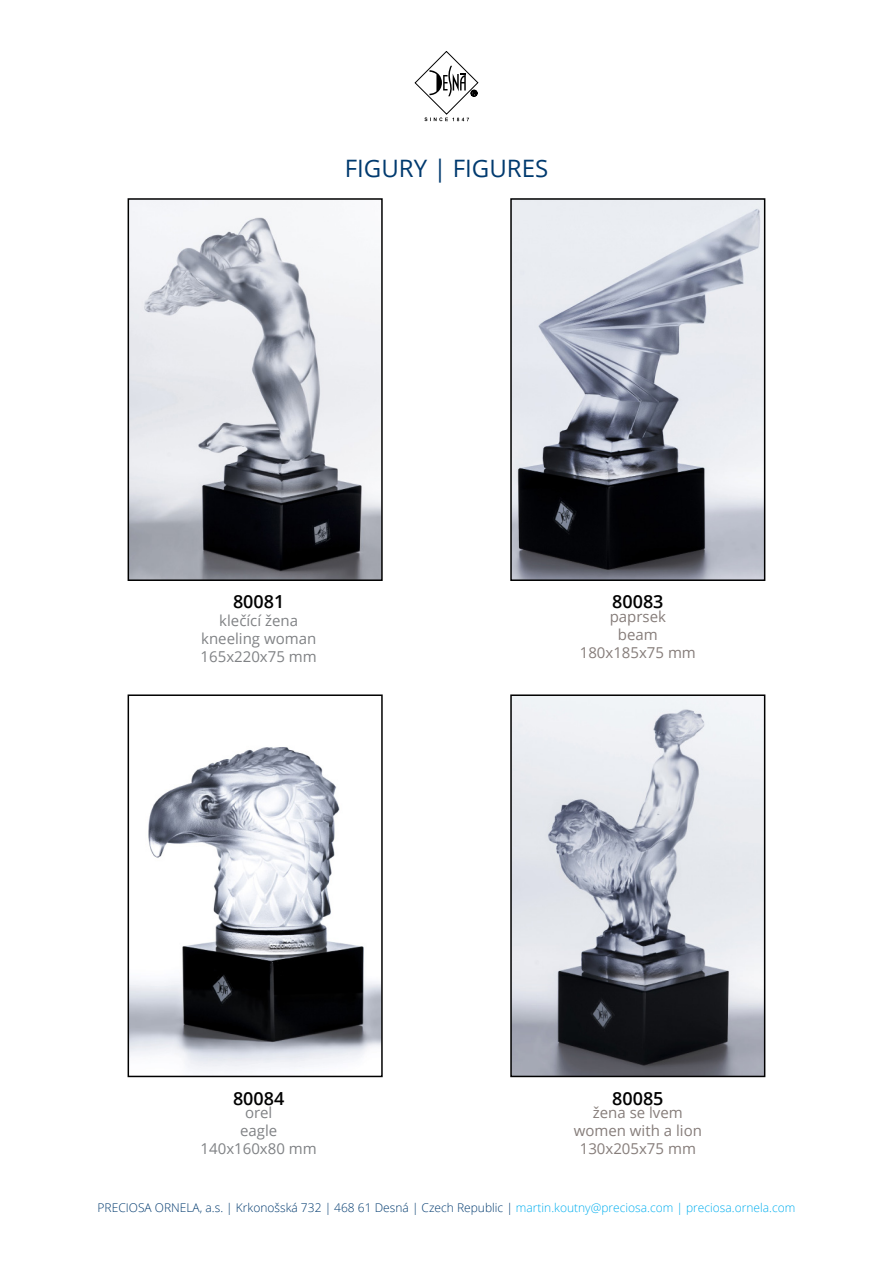
<style>
.page{position:relative;width:893px;height:1263px;background:#fff}
.page>*{position:absolute;margin:0;border:0;box-sizing:border-box;transform-origin:0 0}
.t1{font:24px "Open Sans";color:#003a6f}
.t2{font:600 18px "Open Sans";color:#000}
.t3{font:15px/18px "Open Sans";color:#867d7a;text-align:center}
.t4{font:15px/18px "Open Sans";color:#808285;text-align:center}
.t5{font:300 12px "Open Sans";color:#003a6f}
.s1{color:#00aeef}
</style>
<div class="page">
<svg style="left:415px;top:51px;width:63px;height:70px"></svg>
<img style="left:513px;top:697px;width:249px;height:377px">
<div style="left:510px;top:694px;width:255px;height:383px;border:2px solid #000"></div>
<img style="left:131px;top:747px;width:249px;height:325px">
<div style="left:128px;top:694px;width:255px;height:383px;border:2px solid #000"></div>
<img style="left:131px;top:201px;width:249px;height:377px">
<div style="left:128px;top:198px;width:255px;height:383px;border:2px solid #000"></div>
<img style="left:513px;top:201px;width:249px;height:377px">
<div style="left:510px;top:198px;width:255px;height:383px;border:2px solid #000"></div>
<h1 class="t1" style="left:345px;top:152px;width:205px">FIGURY | FIGURES</h1>
<h2 class="t2" style="left:233px;top:589px;width:53px">80081</h2>
<p class="t4" style="left:201px;top:611px;width:118px">klečící žena kneeling woman<br>165x220x75 mm</p>
<h2 class="t2" style="left:612px;top:589px;width:53px">80083</h2>
<p class="t3" style="left:580px;top:607px;width:118px">paprsek<br>beam<br>180x185x75 mm</p>
<h2 class="t2" style="left:233px;top:1086px;width:53px">80084</h2>
<p class="t4" style="left:201px;top:1103px;width:118px">orel<br>eagle<br>140x160x80 mm</p>
<h2 class="t2" style="left:612px;top:1086px;width:53px">80085</h2>
<p class="t3" style="left:574px;top:1103px;width:130px">žena se lvem women with a lion<br>130x205x75 mm</p>
<p class="t5" style="left:98px;top:1199px;width:699px">PRECIOSA ORNELA, a.s. | Krkonošská 732 | 468 61 Desná | Czech Republic | <span class="s1">martin.koutny@preciosa.com | preciosa.ornela.com</span></p>
</div>
